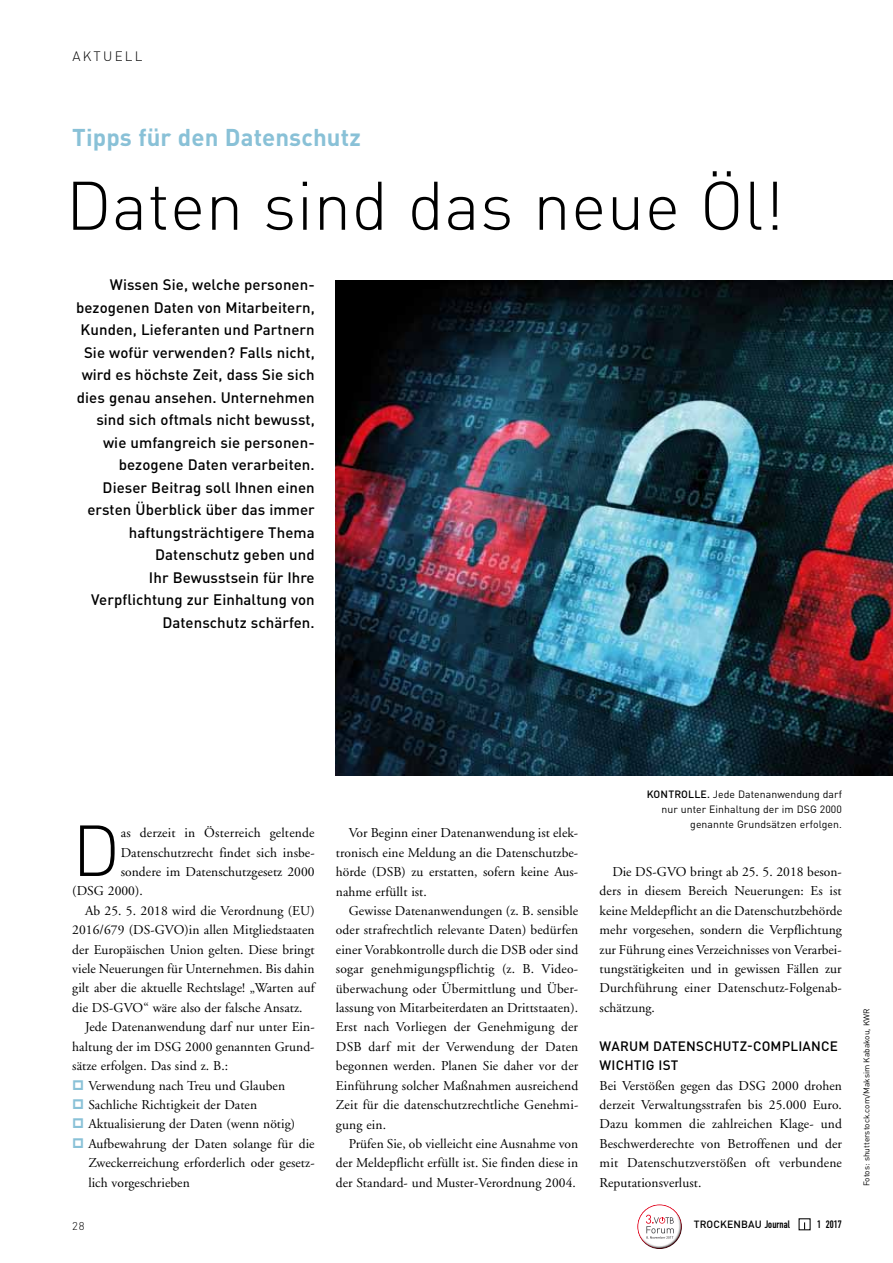
<style>
.page{position:relative;width:893px;height:1263px;background:#fff}
.page>*{position:absolute;margin:0;border:0;box-sizing:border-box;transform-origin:0 0}
.t1{font:300 70.95px "DINOT";color:#000}
.t2{font:300 67.5px "DIN";letter-spacing:.005em;color:#000}
.t3{font:700 24px "DINOT";letter-spacing:.005em;color:#89c1d7}
.t4{font:500 15px/22.5px "DINOT";letter-spacing:.005em;color:#000;text-align:right}
.t5{font:13.5px/19.4px "Adobe Garamond";letter-spacing:.005em;color:#000;text-align:justify}
.t6{font:500 13.5px/19.4px "DINOT";letter-spacing:.015em;color:#000}
.t7{font:300 13.5px "DINOT";letter-spacing:.165em;color:#000}
.t8{font:300 11.25px "DINOT";color:#000}
.t9{font:10.65px "DIN Engschrift Alternate";color:#000}
.t10{font:10.5px/15px "DINOT";letter-spacing:.005em;color:#000;text-align:right}
.t11{font:500 10.35px "DINOT";letter-spacing:.015em;color:#000}
.t12{font:8.25px "DINOT";letter-spacing:.005em;color:#000}
.s1{font-weight:500}
.s2{font-family:"DIN Engschrift Alternate";font-weight:400;font-size:10.65px}
</style>
<div class="page">
<div style="left:637px;top:1203px;width:45px;height:35px;background:#fff;opacity:.75"></div>
<div style="left:637px;top:1211px;width:47px;height:40px;background:#000;opacity:.75"></div>
<svg style="left:646px;top:1215px;width:28px;height:24px"></svg>
<img style="left:336px;top:281px;width:557px;height:494px">
<p class="t7" style="left:72px;top:48px;width:72px">Aktuell</p>
<h3 class="t3" style="left:72px;top:122px;width:290px">Tipps für den Datenschutz</h3>
<h2 class="t2" style="left:66px;top:164px;width:720px">Daten sind das neue Öl!</h2>
<p class="t4" style="left:76px;top:273px;width:240px">Wissen Sie, welche personen&shy;bezogenen Daten von M itarbeitern,<br>Kunden, Lieferanten und Partnern<br>Sie wofür verwenden? Falls nicht, wird es höchste Zeit, dass Sie sich dies genau ansehen. Unternehmen sind sich oftmals nicht bewusst, wie umfangreich sie personen&shy;bezogene Daten verarbeiten.<br>Dieser Beitrag soll I hnen einen ersten Überblick über das immer haftungsträchtigere Thema<br>Datenschutz geben und<br>I hr Bewusstsein für I hre<br>Verpflichtung zur Einhaltung von<br>Datenschutz schärfen.</p>
<h1 class="t1" style="left:72px;top:807px;width:50px">D</h1>
<p class="t5" style="left:121px;top:823px;width:195px">as derzeit in Österreich geltende</p>
<p class="t5" style="left:121px;top:843px;width:195px">Datenschutzrecht findet sich insbe-</p>
<p class="t5" style="left:121px;top:862px;width:195px">sondere im Datenschutzgesetz 2000</p>
<p class="t5" style="left:72px;top:882px;width:72px">(DSG 2000).</p>
<p class="t5" style="left:85px;top:901px;width:231px">Ab 25. 5. 2018 wird die Verordnung (EU)</p>
<p class="t5" style="left:72px;top:921px;width:244px">2016/679 (DS-GVO)in allen Mitgliedstaaten</p>
<p class="t5" style="left:72px;top:940px;width:244px">der Europäischen Union gelten. Diese bringt</p>
<p class="t5" style="left:72px;top:959px;width:244px">viele Neuerungen für Unternehmen. Bis dahin</p>
<p class="t5" style="left:72px;top:979px;width:244px">gilt aber die aktuelle Rechtslage! „Warten auf</p>
<p class="t5" style="left:72px;top:998px;width:232px">die DS-GVO“ wäre also der falsche Ansatz.</p>
<p class="t5" style="left:85px;top:1018px;width:231px">Jede Datenanwendung darf nur unter Ein-</p>
<p class="t5" style="left:72px;top:1037px;width:244px">haltung der im DSG 2000 genannten Grund-</p>
<p class="t5" style="left:72px;top:1056px;width:157px">sätze erfolgen. Das sind z. B.:</p>
<p class="t5" style="left:88px;top:1076px;width:198px">Verwendung nach Treu und Glauben</p>
<p class="t5" style="left:88px;top:1095px;width:170px">Sachliche Richtigkeit der Daten</p>
<p class="t5" style="left:88px;top:1115px;width:208px">Aktualisierung der Daten (wenn nötig)</p>
<p class="t5" style="left:88px;top:1134px;width:228px">Aufbewahrung der Daten solange für die</p>
<p class="t5" style="left:88px;top:1153px;width:228px">Zweckerreichung erforderlich oder gesetz-</p>
<p class="t5" style="left:88px;top:1173px;width:103px">lich vorgeschrieben</p>
<p class="t8" style="left:72px;top:1219px;width:14px">28</p>
<p class="t5" style="left:336px;top:824px;width:244px;text-indent:13px">Vor Beginn einer Datenanwendung ist elek&shy;tronisch eine Meldung an die Datenschutzbe&shy;hörde (DSB) zu erstatten, sofern keine Aus&shy;nahme erfüllt ist.</p>
<p class="t5" style="left:336px;top:901px;width:244px;text-indent:13px">Gewisse Datenanwendungen (z. B. sensible oder strafrechtlich relevante Daten) bedürfen einer Vorabkontrolle durch die DSB oder sind sogar genehmigungspflichtig (z. B. Video&shy;überwachung oder Übermittlung und Über&shy;lassung von Mitarbeiterdaten an Drittstaaten).<br>Erst nach Vorliegen der Genehmigung der DSB darf mit der Verwendung der Daten begonnen werden. Planen Sie daher vor der Einführung solcher Maßnahmen ausreichend Zeit für die datenschutzrechtliche Genehmi&shy;gung ein.</p>
<p class="t5" style="left:336px;top:1134px;width:244px;text-indent:13px">Prüfen Sie, ob vielleicht eine Ausnahme von der Meldepflicht erfüllt ist. Sie finden diese in der Standard- und Muster-Verordnung 2004.</p>
<p class="t10" style="left:647px;top:786px;width:197px"><span class="s1">Kontrolle.</span> Jede Datenanwendung darf nur unter Einhaltung der im DSG 2000 genannte Grundsätzen erfolgen.</p>
<p class="t5" style="left:600px;top:862px;width:244px;text-indent:13px">Die DS-GVO bringt ab 25. 5. 2018 beson&shy;ders in diesem Bereich Neuerungen: Es ist keine Meldepflicht an die Datenschutzbehörde mehr vorgesehen, sondern die Verpflichtung zur Führung eines Verzeichnisses von Verarbei&shy;tungstätigkeiten und in gewissen Fällen zur Durchführung einer Datenschutz-Folgenab&shy;schätzung.</p>
<p class="t6" style="left:600px;top:1036px;width:240px">Warum Datenschutz-Compliance wichtig ist</p>
<p class="t5" style="left:600px;top:1076px;width:244px">Bei Verstößen gegen das DSG 2000 drohen derzeit Verwaltungsstrafen bis 25.000 Euro.<br>Dazu kommen die zahlreichen Klage- und Beschwerderechte von Betroffenen und der mit Datenschutzverstößen oft verbundene Reputationsverlust.</p>
<p class="t11" style="left:694px;top:1218px;width:98px">Trockenbau <span class="s2">Journal</span></p>
<p class="t9" style="left:817px;top:1218px;width:26px">1 2017</p>
<p class="t12" style="left:861px;top:1186px;width:180px;rotate:-90deg">Fotos: shutterstock.com/Maksim Kabakou, KWR</p>
</div>
